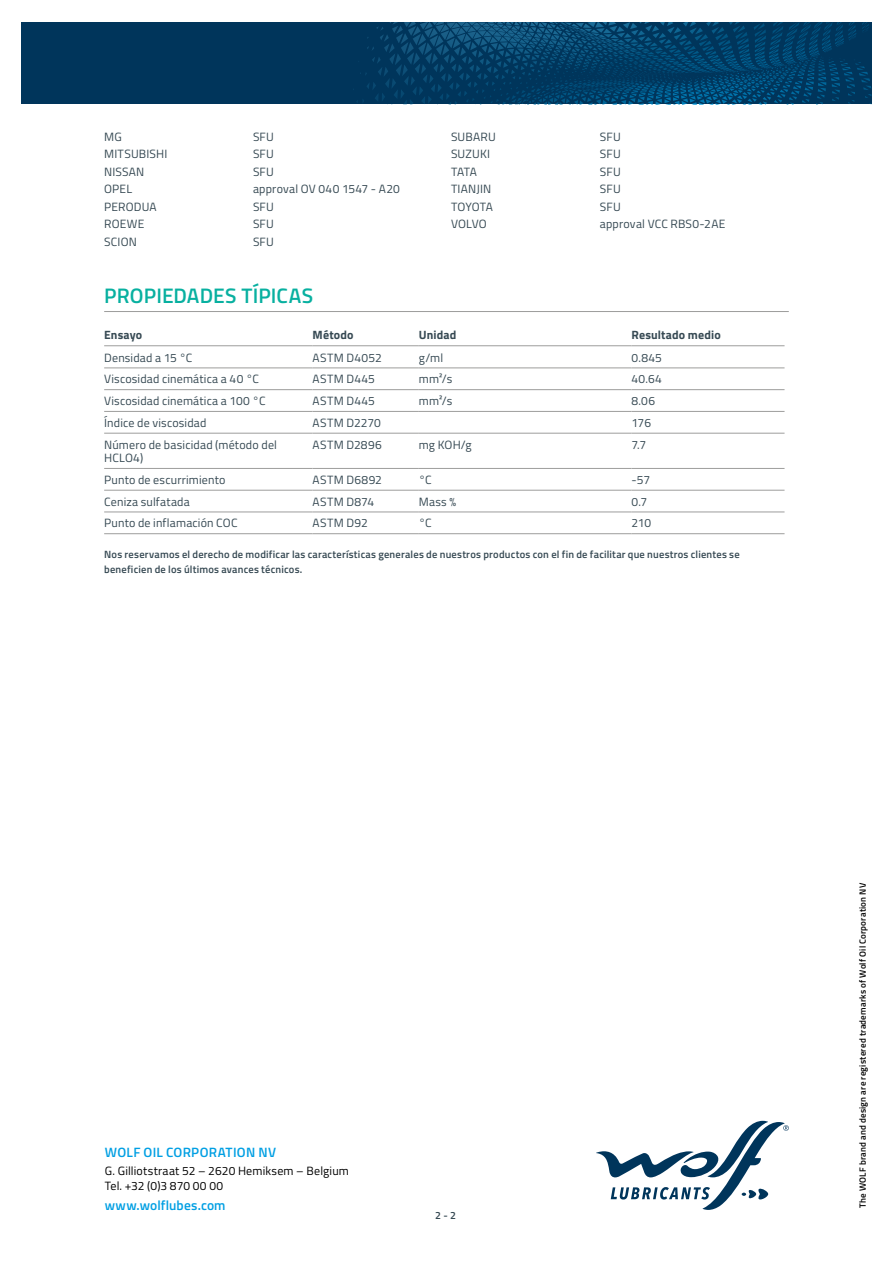
<style>
.page{position:relative;width:893px;height:1263px;background:#fff}
.page>*{position:absolute;margin:0;border:0;box-sizing:border-box;transform-origin:0 0}
.t1{font:600 21px "Titillium";letter-spacing:.005em;color:#08b0a0}
.t2{font:600 13.5px "Titillium";letter-spacing:.015em;color:#009fe3}
.t3{font:12px/13.5px "Titillium";letter-spacing:.015em;color:#364953}
.t4{font:12px/14.4px "Titillium";letter-spacing:.015em;color:#000}
.t5{font:700 12px "Titillium";letter-spacing:.015em;color:#364953}
.t6{font:600 10.5px/15px "Titillium";letter-spacing:.02em;color:#364953}
.t7{font:600 9px "Titillium";letter-spacing:.025em;color:#000}
</style>
<div class="page">
<svg style="left:596px;top:1121px;width:193px;height:89px"></svg>
<svg style="left:21px;top:22px;width:851px;height:82px;background:#013b62"></svg>
<hr style="left:104px;top:311px;width:685px;height:1px;background:#9d9d9c">
<hr style="left:104px;top:345px;width:209px;height:1px;background:#9d9d9c">
<hr style="left:313px;top:345px;width:106px;height:1px;background:#9d9d9c">
<hr style="left:419px;top:345px;width:212px;height:1px;background:#9d9d9c">
<hr style="left:631px;top:345px;width:153px;height:1px;background:#9d9d9c">
<hr style="left:104px;top:367px;width:209px;height:1px;background:#9d9d9c">
<hr style="left:313px;top:367px;width:106px;height:1px;background:#9d9d9c">
<hr style="left:419px;top:367px;width:212px;height:1px;background:#9d9d9c">
<hr style="left:631px;top:367px;width:153px;height:1px;background:#9d9d9c">
<hr style="left:104px;top:389px;width:209px;height:1px;background:#9d9d9c">
<hr style="left:313px;top:389px;width:106px;height:1px;background:#9d9d9c">
<hr style="left:419px;top:389px;width:212px;height:1px;background:#9d9d9c">
<hr style="left:631px;top:389px;width:153px;height:1px;background:#9d9d9c">
<hr style="left:104px;top:411px;width:209px;height:1px;background:#9d9d9c">
<hr style="left:313px;top:411px;width:106px;height:1px;background:#9d9d9c">
<hr style="left:419px;top:411px;width:212px;height:1px;background:#9d9d9c">
<hr style="left:631px;top:411px;width:153px;height:1px;background:#9d9d9c">
<hr style="left:104px;top:433px;width:209px;height:1px;background:#9d9d9c">
<hr style="left:313px;top:433px;width:106px;height:1px;background:#9d9d9c">
<hr style="left:419px;top:433px;width:212px;height:1px;background:#9d9d9c">
<hr style="left:631px;top:433px;width:153px;height:1px;background:#9d9d9c">
<hr style="left:104px;top:468px;width:209px;height:1px;background:#9d9d9c">
<hr style="left:313px;top:468px;width:106px;height:1px;background:#9d9d9c">
<hr style="left:419px;top:468px;width:212px;height:1px;background:#9d9d9c">
<hr style="left:631px;top:468px;width:153px;height:1px;background:#9d9d9c">
<hr style="left:104px;top:490px;width:209px;height:1px;background:#9d9d9c">
<hr style="left:313px;top:490px;width:106px;height:1px;background:#9d9d9c">
<hr style="left:419px;top:490px;width:212px;height:1px;background:#9d9d9c">
<hr style="left:631px;top:490px;width:153px;height:1px;background:#9d9d9c">
<hr style="left:104px;top:512px;width:209px;height:1px;background:#9d9d9c">
<hr style="left:313px;top:512px;width:106px;height:1px;background:#9d9d9c">
<hr style="left:419px;top:512px;width:212px;height:1px;background:#9d9d9c">
<hr style="left:631px;top:512px;width:153px;height:1px;background:#9d9d9c">
<hr style="left:104px;top:533px;width:209px;height:1px;background:#9d9d9c">
<hr style="left:313px;top:533px;width:106px;height:1px;background:#9d9d9c">
<hr style="left:419px;top:533px;width:212px;height:1px;background:#9d9d9c">
<hr style="left:631px;top:533px;width:153px;height:1px;background:#9d9d9c">
<p class="t3" style="left:104px;top:129px;width:19px">MG</p>
<p class="t3" style="left:253px;top:129px;width:22px">SFU</p>
<p class="t3" style="left:104px;top:147px;width:65px">MITSUBISHI</p>
<p class="t3" style="left:253px;top:147px;width:22px">SFU</p>
<p class="t3" style="left:104px;top:164px;width:42px">NISSAN</p>
<p class="t3" style="left:253px;top:164px;width:22px">SFU</p>
<p class="t3" style="left:104px;top:182px;width:29px">OPEL</p>
<p class="t3" style="left:253px;top:182px;width:148px">approval OV 040 1547 - A20</p>
<p class="t3" style="left:104px;top:199px;width:54px">PERODUA</p>
<p class="t3" style="left:253px;top:199px;width:22px">SFU</p>
<p class="t3" style="left:104px;top:217px;width:42px">ROEWE</p>
<p class="t3" style="left:253px;top:217px;width:22px">SFU</p>
<p class="t3" style="left:104px;top:234px;width:34px">SCION</p>
<p class="t3" style="left:253px;top:234px;width:22px">SFU</p>
<p class="t3" style="left:451px;top:129px;width:46px">SUBARU</p>
<p class="t3" style="left:600px;top:129px;width:22px">SFU</p>
<p class="t3" style="left:451px;top:147px;width:41px">SUZUKI</p>
<p class="t3" style="left:600px;top:147px;width:22px">SFU</p>
<p class="t3" style="left:451px;top:164px;width:28px">TATA</p>
<p class="t3" style="left:600px;top:164px;width:22px">SFU</p>
<p class="t3" style="left:451px;top:182px;width:42px">TIANJIN</p>
<p class="t3" style="left:600px;top:182px;width:22px">SFU</p>
<p class="t3" style="left:451px;top:199px;width:44px">TOYOTA</p>
<p class="t3" style="left:600px;top:199px;width:22px">SFU</p>
<p class="t3" style="left:451px;top:217px;width:37px">VOLVO</p>
<p class="t3" style="left:600px;top:217px;width:127px">approval VCC RBS0-2AE</p>
<h1 class="t1" style="left:104px;top:280px;width:210px">PROPIEDADES TÍPICAS</h1>
<p class="t5" style="left:104px;top:326px;width:40px">Ensayo</p>
<p class="t5" style="left:313px;top:326px;width:43px">Método</p>
<p class="t5" style="left:419px;top:326px;width:39px">Unidad</p>
<p class="t5" style="left:631px;top:326px;width:91px">Resultado medio</p>
<p class="t3" style="left:104px;top:350px;width:90px">Densidad a 15 °C</p>
<p class="t3" style="left:313px;top:350px;width:71px">ASTM D4052</p>
<p class="t3" style="left:419px;top:350px;width:26px">g/ml</p>
<p class="t3" style="left:631px;top:350px;width:32px">0.845</p>
<p class="t3" style="left:104px;top:372px;width:156px">Viscosidad cinemática a 40 °C</p>
<p class="t3" style="left:313px;top:372px;width:64px">ASTM D445</p>
<p class="t3" style="left:419px;top:372px;width:35px">mm²/s</p>
<p class="t3" style="left:631px;top:372px;width:32px">40.64</p>
<p class="t3" style="left:104px;top:393px;width:163px">Viscosidad cinemática a 100 °C</p>
<p class="t3" style="left:313px;top:393px;width:64px">ASTM D445</p>
<p class="t3" style="left:419px;top:393px;width:35px">mm²/s</p>
<p class="t3" style="left:631px;top:393px;width:25px">8.06</p>
<p class="t3" style="left:104px;top:415px;width:104px">Índice de viscosidad</p>
<p class="t3" style="left:313px;top:415px;width:70px">ASTM D2270</p>
<p class="t3" style="left:631px;top:415px;width:21px">176</p>
<p class="t3" style="left:104px;top:437px;width:174px">Número de basicidad (método del<br>HCLO4)</p>
<p class="t3" style="left:313px;top:437px;width:71px">ASTM D2896</p>
<p class="t3" style="left:419px;top:437px;width:54px">mg KOH/g</p>
<p class="t3" style="left:631px;top:437px;width:16px">7.7</p>
<p class="t3" style="left:104px;top:472px;width:123px">Punto de escurrimiento</p>
<p class="t3" style="left:313px;top:472px;width:71px">ASTM D6892</p>
<p class="t3" style="left:419px;top:472px;width:14px">°C</p>
<p class="t3" style="left:631px;top:472px;width:20px">-57</p>
<p class="t3" style="left:104px;top:494px;width:87px">Ceniza sulfatada</p>
<p class="t3" style="left:313px;top:494px;width:63px">ASTM D874</p>
<p class="t3" style="left:419px;top:494px;width:39px">Mass %</p>
<p class="t3" style="left:631px;top:494px;width:17px">0.7</p>
<p class="t3" style="left:104px;top:516px;width:135px">Punto de inflamación COC</p>
<p class="t3" style="left:313px;top:516px;width:57px">ASTM D92</p>
<p class="t3" style="left:419px;top:516px;width:14px">°C</p>
<p class="t3" style="left:631px;top:516px;width:21px">210</p>
<p class="t6" style="left:104px;top:546px;width:637px">Nos reservamos el derecho de modificar las características generales de nuestros productos con el fin de facilitar que nuestros clientes se beneficien de los últimos avances técnicos.</p>
<p class="t2" style="left:105px;top:1142px;width:173px">WOLF OIL CORPORATION NV</p>
<p class="t4" style="left:105px;top:1163px;width:246px">G. Gilliotstraat 52 – 2620 Hemiksem – Belgium<br>Tel. +32 (0)3 870 00 00</p>
<p class="t2" style="left:105px;top:1195px;width:122px">www.wolflubes.com</p>
<p class="t6" style="left:435px;top:1207px;width:22px">2 - 2</p>
<p class="t7" style="left:856px;top:1208px;width:326px;rotate:-90deg">The WOLF brand and design are registered trademarks of Wolf Oil Corporation NV</p>
</div>
